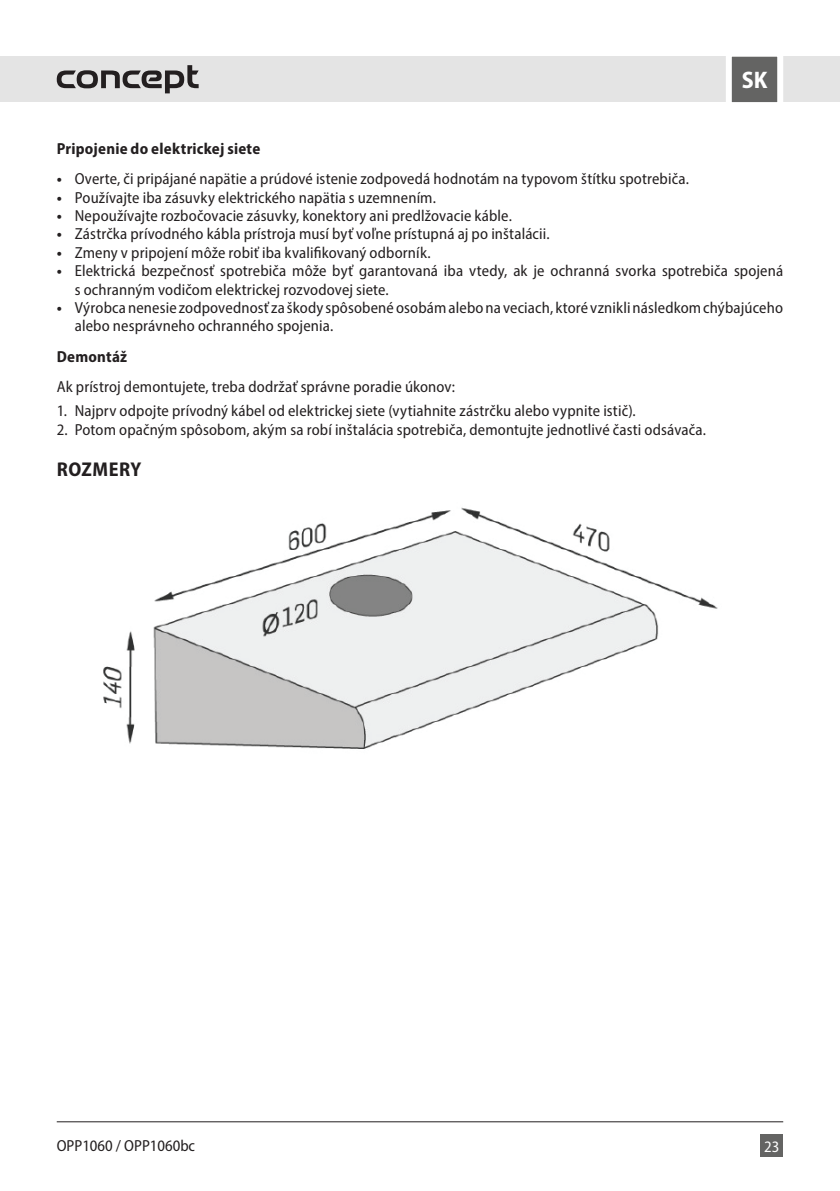
<style>
.page{position:relative;width:840px;height:1191px;background:#fff}
.page>*{position:absolute;margin:0;border:0;box-sizing:border-box;transform-origin:0 0}
.t1{font:700 semi-condensed 24px "Myriad Pro";color:#fff}
.t2{font:700 semi-condensed 20px "Myriad Pro";letter-spacing:.02em;color:#231f20}
.t3{font:semi-condensed 16px/18.4px "Myriad Pro";letter-spacing:.01em;color:#231f20}
.t4{font:700 semi-condensed 16px "Myriad Pro";letter-spacing:.015em;color:#231f20}
.t5{font:semi-condensed 16px "Myriad Pro";color:#fff}
.s1{font-weight:700}
</style>
<div class="page">
<div style="left:0;top:57px;width:839px;height:45px;background:#e4e4e4"></div>
<div style="left:760px;top:1134px;width:22px;height:23px;background:#646463"></div>
<svg style="left:722px;top:56px;width:63px;height:47px;background:#909090"></svg>
<hr style="left:57px;top:1121px;width:725px;height:1px;background:#231f20">
<svg style="left:57px;top:65px;width:141px;height:28px"></svg>
<img style="left:103px;top:507px;width:615px;height:242px">
<h1 class="t1" style="left:741px;top:65px;width:27px">SK</h1>
<p class="t4" style="left:57px;top:138px;width:205px">Pripojenie do elektrickej siete</p>
<p class="t3" style="left:57px;top:169px;width:633px"><span class="s1">•</span> Overte, či pripájané napätie a prúdové istenie zodpovedá hodnotám na typovom štítku spotrebiča.</p>
<p class="t3" style="left:57px;top:188px;width:380px"><span class="s1">•</span> Používajte iba zásuvky elektrického napätia s uzemnením.</p>
<p class="t3" style="left:57px;top:206px;width:456px"><span class="s1">•</span> Nepoužívajte rozbočovacie zásuvky, konektory ani predlžovacie káble.</p>
<p class="t3" style="left:57px;top:225px;width:494px"><span class="s1">•</span> Zástrčka prívodného kábla prístroja musí byť voľne prístupná aj po inštalácii.</p>
<p class="t3" style="left:57px;top:243px;width:375px"><span class="s1">•</span> Zmeny v pripojení môže robiť iba kvalifikovaný odborník.</p>
<p class="t3" style="left:75px;top:261px;width:709px;text-indent:-18px"><span class="s1">•</span> Elektrická bezpečnosť spotrebiča môže byť garantovaná iba vtedy, ak je ochranná svorka spotrebiča spojená s ochranným vodičom elektrickej rozvodovej siete.</p>
<p class="t3" style="left:75px;top:298px;width:709px;text-indent:-18px"><span class="s1">•</span> Výrobca nenesie zodpovednosť za škody spôsobené osobám alebo na veciach, ktoré vznikli následkom chýbajúceho alebo nesprávneho ochranného spojenia.</p>
<p class="t4" style="left:57px;top:346px;width:72px">Demontáž</p>
<p class="t3" style="left:57px;top:377px;width:399px">Ak prístroj demontujete, treba dodržať správne poradie úkonov:</p>
<p class="t3" style="left:57px;top:401px;width:580px">1. Najprv odpojte prívodný kábel od elektrickej siete (vytiahnite zástrčku alebo vypnite istič).</p>
<p class="t3" style="left:57px;top:420px;width:650px">2. Potom opačným spôsobom, akým sa robí inštalácia spotrebiča, demontujte jednotlivé časti odsávača.</p>
<p class="t2" style="left:57px;top:456px;width:86px">ROZMERY</p>
<p class="t3" style="left:57px;top:1135px;width:140px">OPP1060 / OPP1060bc</p>
<p class="t5" style="left:763px;top:1136px;width:17px">23</p>
</div>
